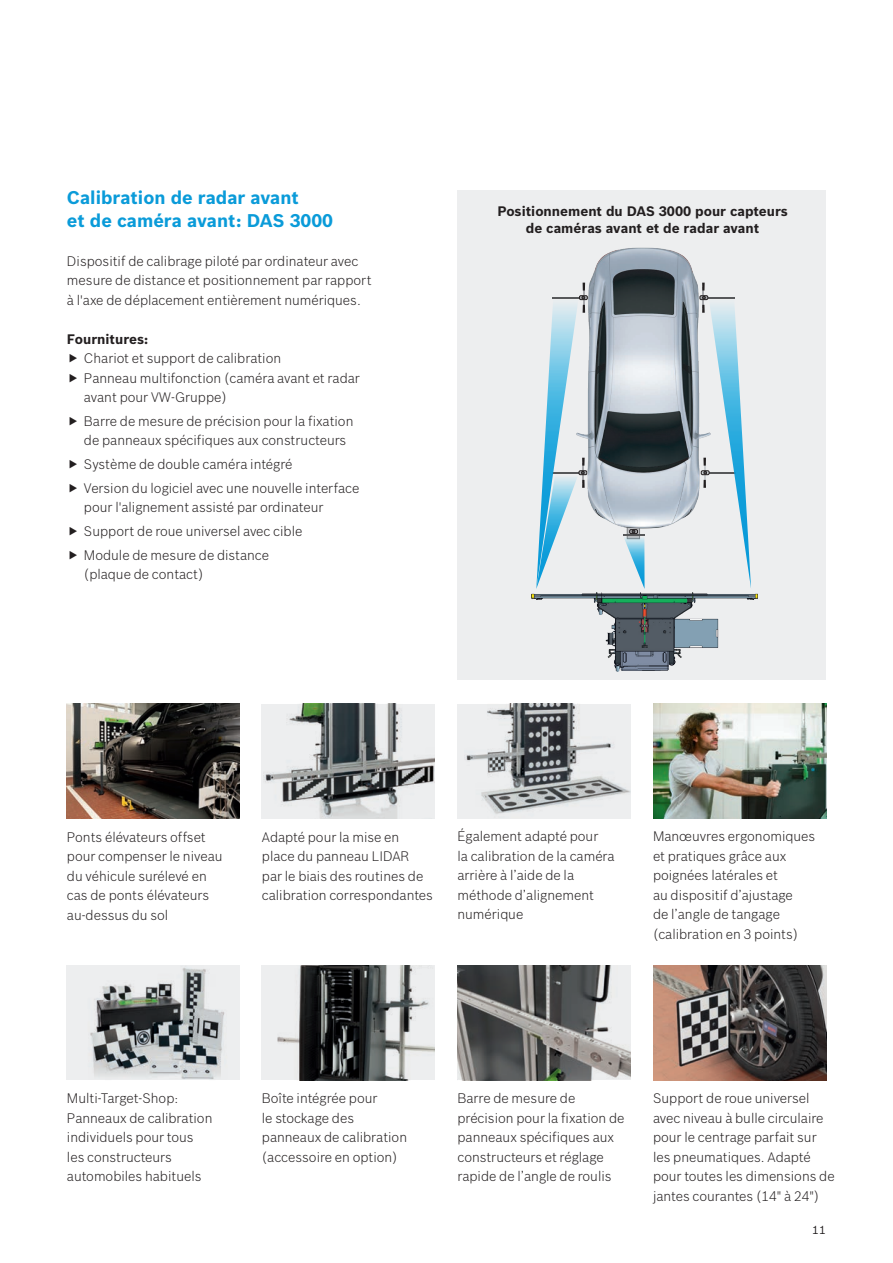
<style>
.page{position:relative;width:893px;height:1263px;background:#fff}
.page>*{position:absolute;margin:0;border:0;box-sizing:border-box;transform-origin:0 0}
.t1{font:700 18px/22.5px "Bosch Sans";color:#0a9bd9}
.t2{font:300 13.5px/19.5px "Bosch Sans";color:#231f20}
.t3{font:700 13.5px/16.5px "Bosch Sans";color:#231f20;text-align:center}
.t4{font:11.25px "Bosch Sans";color:#231f20}
</style>
<div class="page">
<img style="left:67px;top:965px;width:173px;height:115px">
<img style="left:67px;top:704px;width:173px;height:114px">
<img style="left:262px;top:965px;width:173px;height:115px">
<img style="left:264px;top:704px;width:171px;height:114px">
<img style="left:457px;top:965px;width:173px;height:115px">
<div style="left:457px;top:704px;width:173px;height:114px;background:#edeeef"></div>
<img style="left:466px;top:704px;width:164px;height:110px">
<img style="left:653px;top:965px;width:173px;height:115px">
<img style="left:653px;top:704px;width:173px;height:114px">
<div style="left:458px;top:190px;width:368px;height:489px;background:#edeeef"></div>
<img style="left:532px;top:592px;width:225px;height:79px">
<svg style="left:715px;top:297px;width:36px;height:291px"></svg>
<img style="left:582px;top:247px;width:133px;height:283px">
<svg style="left:536px;top:283px;width:51px;height:306px"></svg>
<svg style="left:623px;top:530px;width:22px;height:59px"></svg>
<h1 class="t1" style="left:67px;top:187px;width:268px">Calibration de radar avant<br>et de caméra avant: DAS 3000</h1>
<p class="t2" style="left:67px;top:251px;width:306px">Dispositif de calibrage piloté par ordinateur avec mesure de distance et positionnement par rapport à l'axe de déplacement entièrement numériques.</p>
<p class="t3" style="left:67px;top:331px;width:83px">Fournitures:</p>
<p class="t2" style="left:84px;top:348px;width:277px">Chariot et support de calibration<br>Panneau multifonction (caméra avant et radar avant pour VW-Gruppe)</p>
<p class="t2" style="left:84px;top:411px;width:271px">Barre de mesure de précision pour la fixation de panneaux spécifiques aux constructeurs</p>
<p class="t2" style="left:84px;top:452px;width:277px;line-height:23.7px">Système de double caméra intégré<br>Version du logiciel avec une nouvelle interface</p>
<p class="t2" style="left:84px;top:495px;width:241px;line-height:23.7px">pour l'alignement assisté par ordinateur<br>Support de roue universel avec cible<br>Module de mesure de distance</p>
<p class="t2" style="left:84px;top:565px;width:121px">(plaque de contact)</p>
<p class="t3" style="left:497px;top:203px;width:292px">Positionnement du DAS 3000 pour capteurs de caméras avant et de radar avant</p>
<p class="t2" style="left:67px;top:827px;width:157px">Ponts élévateurs offset pour compenser le niveau du véhicule surélevé en cas de ponts élévateurs au-dessus du sol</p>
<p class="t2" style="left:262px;top:827px;width:173px">Adapté pour la mise en place du panneau LIDAR<br>par le biais des routines de calibration correspondantes</p>
<p class="t2" style="left:457px;top:827px;width:159px">Également adapté pour<br>la calibration de la caméra arrière à l’aide de la méthode d’alignement numérique</p>
<p class="t2" style="left:653px;top:826px;width:164px">Manœuvres ergonomiques et pratiques grâce aux poignées latérales et<br>au dispositif d’ajustage<br>de l’angle de tangage (calibration en 3 points)</p>
<p class="t2" style="left:67px;top:1088px;width:147px">Multi-Target-Shop:<br>Panneaux de calibration individuels pour tous les constructeurs automobiles habituels</p>
<p class="t2" style="left:262px;top:1088px;width:147px">Boîte intégrée pour<br>le stockage des panneaux de calibration (accessoire en option)</p>
<p class="t2" style="left:457px;top:1088px;width:169px">Barre de mesure de précision pour la fixation de panneaux spécifiques aux constructeurs et réglage rapide de l’angle de roulis</p>
<p class="t2" style="left:653px;top:1088px;width:183px">Support de roue universel avec niveau à bulle circulaire pour le centrage parfait sur les pneumatiques. Adapté pour toutes les dimensions de jantes courantes (14" à 24")</p>
<p class="t4" style="left:812px;top:1223px;width:15px">11</p>
</div>
